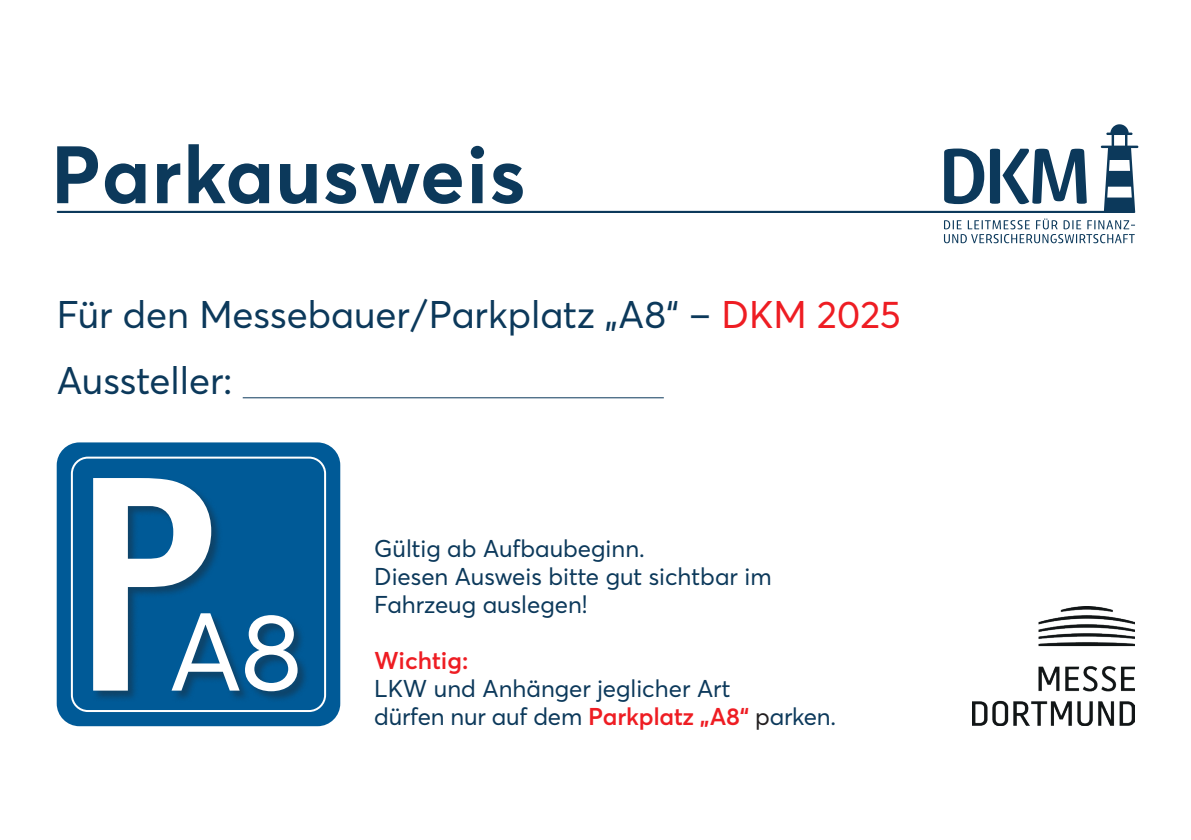
<style>
.page{position:relative;width:1191px;height:840px;background:#fff}
.page>*{position:absolute;margin:0;border:0;box-sizing:border-box;transform-origin:0 0}
.t1{font:108.8px "Averta";color:#fff}
.t2{font:700 80px "Averta";letter-spacing:.02em;color:#0c395b}
.t3{font:38px/66.4px "Averta";color:#0c395b}
.t4{font:24px/28px "Averta";color:#0c395b}
.t5{font:600 24px "Averta";color:#ee1d23}
.s1{color:#ee1d23}
.s2{font-weight:600;color:#ee1d23}
.s3{color:#231f20}
</style>
<div class="page">
<img style="left:972px;top:606px;width:162px;height:118px">
<div style="left:57px;top:442px;width:283px;height:283px;background:#005a97;border-radius:23px"></div>
<svg style="left:71px;top:456px;width:255px;height:255px"></svg>
<div style="left:171px;top:613px;width:138px;height:89px;background:#231f20;opacity:.4"></div>
<div style="left:93px;top:477px;width:130px;height:225px;background:#231f20;opacity:.4"></div>
<svg style="left:93px;top:477px;width:118px;height:213px"></svg>
<hr style="left:243px;top:397px;width:421px;height:1px;background:#0c395b">
<svg style="left:944px;top:218px;width:191px;height:25px"></svg>
<svg style="left:57px;top:124px;width:1081px;height:89px"></svg>
<h2 class="t2" style="left:51px;top:118px;width:476px">Parkausweis</h2>
<h3 class="t3" style="left:57px;top:279px;width:845px">Für den Messebauer/Parkplatz „A8“ – <span class="s1">DKM 2025<br></span>Aussteller:</h3>
<h1 class="t1" style="left:169px;top:577px;width:135px">A8</h1>
<p class="t4" style="left:374px;top:533px;width:399px">Gültig ab Aufbaubeginn.<br>Diesen Ausweis bitte gut sichtbar im<br>Fahrzeug auslegen!</p>
<p class="t5" style="left:374px;top:643px;width:96px">Wichtig:</p>
<p class="t4" style="left:374px;top:673px;width:463px">LKW und Anhänger jeglicher Art<br>dürfen nur auf dem <span class="s2">Parkplatz „A8“</span> <span class="s3">p</span>arken.</p>
</div>
